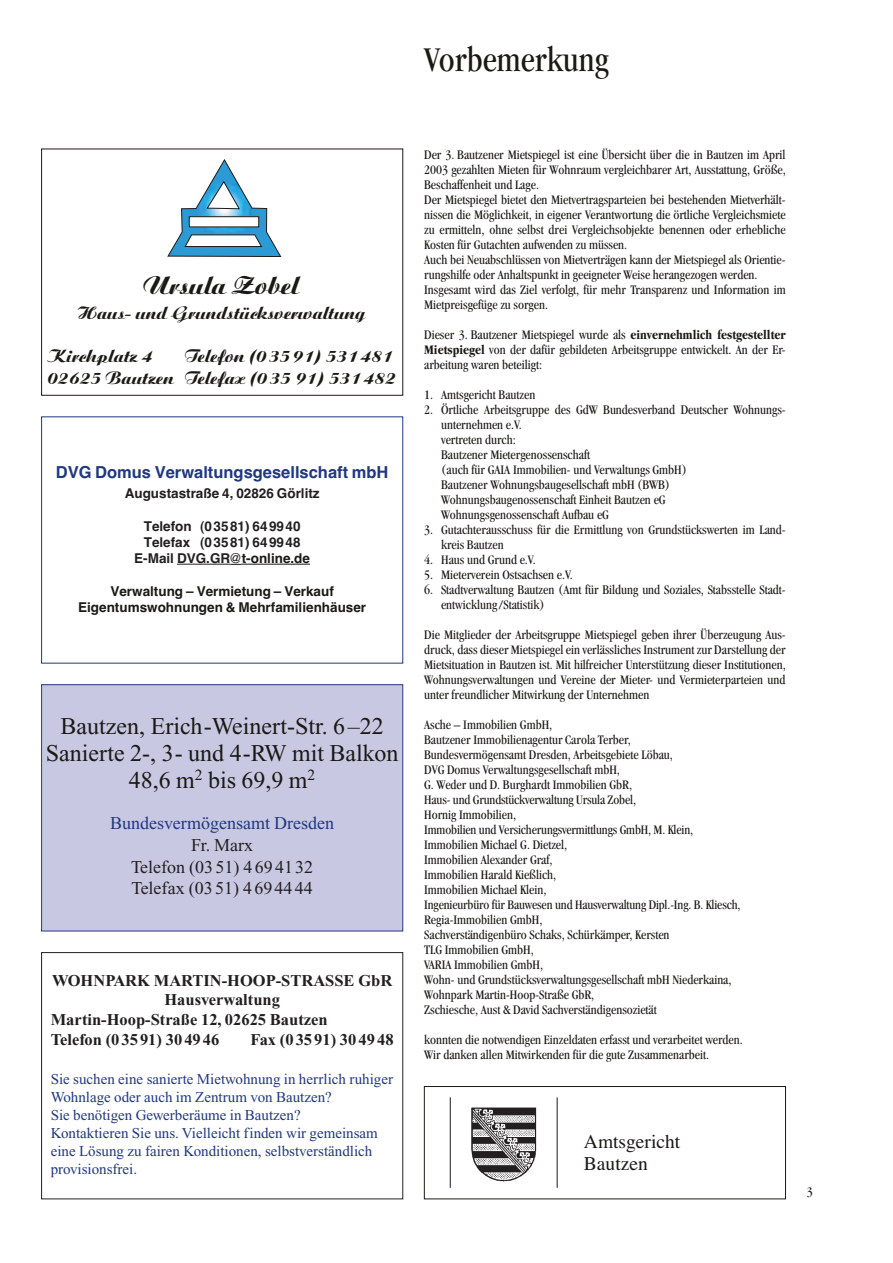
<style>
.page{position:relative;width:893px;height:1263px;background:#fff}
.page>*{position:absolute;margin:0;border:0;box-sizing:border-box;transform-origin:0 0}
.t1{font:36px "KP Gar Bookcon";color:#1b1916}
.t2{font:25.5px "Ari Xtr";color:#1b1916}
.t3{font:24px/27px "Times New Roman";color:#1b1916;text-align:center}
.t4{font:19.5px/22.5px "Times";color:#1b1916}
.t5{font:18px/21.6px "Ari Xtr";color:#1b1916;text-align:right}
.t6{font:18px/21.6px "Times New Roman";color:#231f20;text-align:center}
.t7{font:18px "Times New Roman";color:#20387e}
.t8{font:700 16.5px "Times New Roman";color:#231f20}
.t9{font:16.5px "KP Helvetica Bold";color:#20387e}
.t10{font:15px/18px "Times New Roman";color:#20387e}
.t11{font:13.5px/15px "KP Gar Bookcon";color:#1b1916}
.t12{font:13.5px/16.4px "KP Helvetica Bold";color:#231f20;text-align:center}
.t13{font:13.5px/16.2px "KP Helvetica Bold";color:#1b1916;text-align:center}
.s1{font-family:"KP Helvetica Light";color:#1b1916}
.s2{color:#1b1916}
.s3{font-family:"KP Gar Boldcon"}
</style>
<div class="page">
<div style="left:424px;top:1086px;width:362px;height:113px;border:1px solid #1b1916"></div>
<img style="left:471px;top:1107px;width:66px;height:75px">
<hr style="left:450px;top:1097px;width:1px;height:91px;background:#1b1916">
<hr style="left:557px;top:1097px;width:1px;height:91px;background:#1b1916">
<hr style="left:177px;top:564px;width:53px;height:1px;background:#231f20">
<svg style="left:230px;top:564px;width:12px;height:1px"></svg>
<hr style="left:242px;top:564px;width:68px;height:1px;background:#1b1916">
<div style="left:42px;top:685px;width:361px;height:246px;background:#c8c8e2"></div>
<div style="left:41px;top:685px;width:362px;height:246px;border:1px solid #2a3a7d"></div>
<div style="left:41px;top:952px;width:362px;height:247px;border:1px solid #231f20"></div>
<svg style="left:167px;top:159px;width:115px;height:98px"></svg>
<h1 class="t1" style="left:424px;top:45px;width:186px">Vorbemerkung</h1>
<h2 class="t2" style="left:145px;top:276px;width:156px">Ursula Zobel</h2>
<h3 class="t5" style="left:79px;top:304px;width:289px">Haus- und Grundstücksverwaltung</h3>
<h3 class="t5" style="left:48px;top:347px;width:107px">Kirchplatz 4</h3>
<h3 class="t5" style="left:48px;top:347px;width:350px">Telefon (03591) 531481<br>02625 Bautzen Telefax (035 91) 531482</h3>
<p class="t9" style="left:56px;top:466px;width:334px">DVG Domus Verwaltungsgesellschaft mbH</p>
<p class="t12" style="left:125px;top:487px;width:196px">Augustastraße 4, 02826 Görlitz</p>
<p class="t12" style="left:134px;top:519px;width:177px">Telefon (03581) 649940<br>Telefax (03581) 649948<br>E-Mail DVG.GR<span class="s1">@</span><span class="s2">t-online.de</span></p>
<p class="t13" style="left:78px;top:584px;width:289px">Verwaltung – Vermietung – Verkauf<br>Eigentumswohnungen &amp; Mehrfamilienhäuser</p>
<h3 class="t3" style="left:46px;top:715px;width:354px">Bautzen, Erich-Weinert-Str. 6–22<br>Sanierte 2-, 3- und 4-RW mit Balkon<br>48,6 m<sup>2</sup> bis 69,9 m<sup>2</sup></h3>
<h3 class="t7" style="left:110px;top:817px;width:226px">Bundesvermögensamt Dresden</h3>
<h3 class="t6" style="left:131px;top:836px;width:184px">Fr. Marx<br>Telefon (03 51) 4 69 41 32<br>Telefax (03 51) 4 69 44 44</h3>
<p class="t8" style="left:52px;top:974px;width:342px">WOHNPARK MARTIN-HOOP-STRASSE GbR</p>
<p class="t8" style="left:164px;top:994px;width:117px">Hausverwaltung</p>
<p class="t8" style="left:51px;top:1014px;width:278px">Martin-Hoop-Straße 12, 02625 Bautzen</p>
<p class="t8" style="left:51px;top:1034px;width:170px">Telefon (035 91) 30 4946</p>
<p class="t8" style="left:251px;top:1034px;width:145px">Fax (0 3591) 30 49 48</p>
<p class="t10" style="left:51px;top:1071px;width:344px">Sie suchen eine sanierte Mietwohnung in herrlich ruhiger Wohnlage oder auch im Zentrum von Bautzen?<br>Sie benötigen Gewerberäume in Bautzen?<br>Kontaktieren Sie uns. Vielleicht finden wir gemeinsam eine Lösung zu fairen Konditionen, selbstverständlich provisionsfrei.</p>
<p class="t11" style="left:424px;top:149px;width:363px">Der 3. Bautzener Mietspiegel ist eine Übersicht über die in Bautzen im April 2003 gezahlten Mieten für Wohnraum vergleichbarer Art, Ausstattung, Größe, Beschaffenheit und Lage.<br>Der Mietspiegel bietet den Mietvertragsparteien bei bestehenden Mietverhält&shy;nissen die Möglichkeit, in eigener Verantwortung die örtliche Vergleichsmiete zu ermitteln, ohne selbst drei Vergleichsobjekte benennen oder erhebliche Kosten für Gutachten aufwenden zu müssen.<br>Auch bei Neuabschlüssen von Mietverträgen kann der Mietspiegel als Orientie&shy;rungshilfe oder Anhaltspunkt in geeigneter Weise herangezogen werden.<br>Insgesamt wird das Ziel verfolgt, für mehr Transparenz und Information im Mietpreisgefüge zu sorgen.</p>
<p class="t11" style="left:424px;top:329px;width:363px;text-align:justify">Dieser 3. Bautzener Mietspiegel wurde als <span class="s3">einvernehmlich festgestellter Mietspiegel</span> von der dafür gebildeten Arbeitsgruppe entwickelt. An der Er&shy;arbeitung waren beteiligt:</p>
<p class="t11" style="left:424px;top:389px;width:113px">1. Amtsgericht Bautzen</p>
<p class="t11" style="left:441px;top:404px;width:346px;text-indent:-17px">2. Örtliche Arbeitsgruppe des GdW Bundesverband Deutscher Wohnungs&shy;unternehmen e.V.<br>vertreten durch:<br>Bautzener Mietergenossenschaft<br>(auch für GAIA Immobilien- und Verwaltungs GmbH)<br>Bautzener Wohnungsbaugesellschaft mbH (BWB)<br>Wohnungsbaugenossenschaft Einheit Bautzen eG Wohnungsgenossenschaft Aufbau eG</p>
<p class="t11" style="left:441px;top:524px;width:346px;text-indent:-17px">3. Gutachterausschuss für die Ermittlung von Grundstückswerten im Land&shy;kreis Bautzen</p>
<p class="t11" style="left:424px;top:554px;width:113px">4. Haus und Grund e.V.</p>
<p class="t11" style="left:424px;top:569px;width:150px">5. Mieterverein Ostsachsen e.V.</p>
<p class="t11" style="left:441px;top:584px;width:346px;text-indent:-17px">6. Stadtverwaltung Bautzen (Amt für Bildung und Soziales, Stabsstelle Stadt&shy;entwicklung /Statistik)</p>
<p class="t11" style="left:424px;top:629px;width:363px;text-align:justify">Die Mitglieder der Arbeitsgruppe Mietspiegel geben ihrer Überzeugung Aus&shy;druck, dass dieser Mietspiegel ein verlässliches Instrument zur Darstellung der Mietsituation in Bautzen ist. Mit hilfreicher Unterstützung dieser Institutionen, Wohnungsverwaltungen und Vereine der Mieter- und Vermieterparteien und unter freundlicher Mitwirkung der Unternehmen</p>
<p class="t11" style="left:424px;top:719px;width:318px">Asche – Immobilien GmbH,<br>Bautzener Immobilienagentur Carola Terber,<br>Bundesvermögensamt Dresden, Arbeitsgebiete Löbau,<br>DVG Domus Verwaltungsgesellschaft mbH,<br>G. Weder und D. Burghardt Immobilien GbR,<br>Haus- und Grundstückverwaltung Ursula Zobel,<br>Hornig Immobilien,<br>Immobilien und Versicherungsvermittlungs GmbH, M. Klein, Immobilien Michael G. Dietzel,<br>Immobilien Alexander Graf,<br>Immobilien Harald Kießlich,<br>Immobilien Michael Klein,<br>Ingenieurbüro für Bauwesen und Hausverwaltung Dipl.-Ing. B. Kliesch, Regia-Immobilien GmbH,<br>Sachverständigenbüro Schaks, Schürkämper, Kersten<br>TLG Immobilien GmbH,<br>VARIA Immobilien GmbH,<br>Wohn- und Grundstücksverwaltungsgesellschaft mbH Niederkaina, Wohnpark Martin-Hoop-Straße GbR,<br>Zschiesche, Aust &amp; David Sachverständigensozietät</p>
<p class="t11" style="left:424px;top:1034px;width:320px">konnten die notwendigen Einzeldaten erfasst und verarbeitet werden.<br>Wir danken allen Mitwirkenden für die gute Zusammenarbeit.</p>
<h3 class="t4" style="left:584px;top:1132px;width:98px">Amtsgericht<br>Bautzen</h3>
<p class="t11" style="left:807px;top:1185px;width:7px">3</p>
</div>
